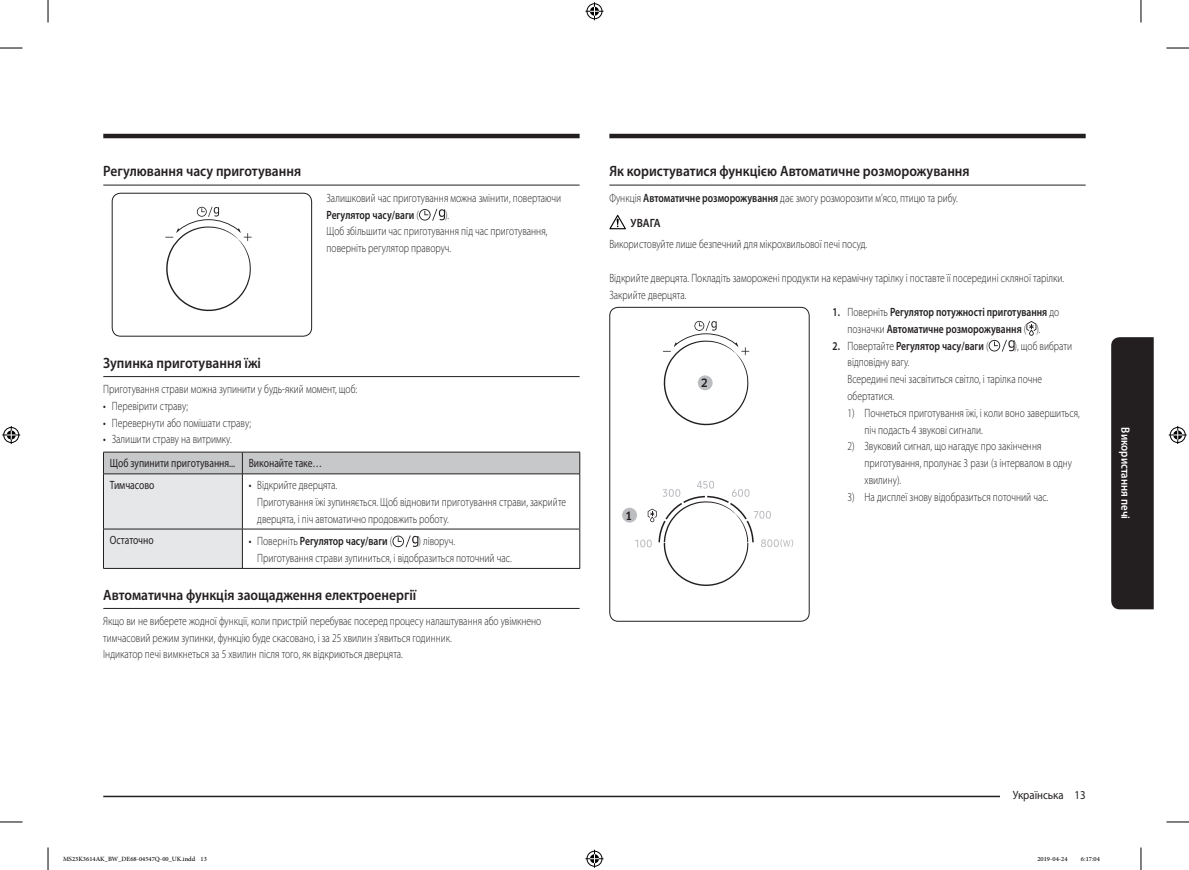
<style>
.page{position:relative;width:1189px;height:870px;background:#fff}
.page>*{position:absolute;margin:0;border:0;box-sizing:border-box;transform-origin:0 0}
.t1{font:600 15px "Myriad Pro";color:#231f20;scale:.9 1}
.P_Underlist{font:300 12px/16.8px "Myriad Pro";color:#231f20;scale:.8 1}
.XX_OL_LI__1{font:300 12px/16.8px "Myriad Pro";color:#231f20;scale:.8 1}
.DL_DT_Caution{font:600 12px/16.8px "Myriad Pro";color:#231f20;text-align:center;scale:.8 1}
.P_Split{font:300 12px "Myriad Pro";color:#231f20;scale:.8 1}
.t2{font:12px "Myriad Pro";color:#231f20;scale:.8 1}
.P_Underlist_01{font:300 12px/16.8px "Myriad Pro";color:#231f20;scale:.8 1}
.t3{font:600 12px "Myriad Pro";color:#fff;scale:.9 1}
.t4{font:12px "Myriad Pro";color:#231f20;scale:.9 1}
.DL_DT_Caution-2{font:600 12px "Myriad Pro";color:#231f20;scale:.9 1}
.t5{font:500 11.25px "Samsung Clan Pro";color:#231f20}
.t6{font:9px "Adobe Arabic";color:#000}
.s1{font-weight:600}
.s2{font-weight:400}
.s3{font-weight:300}
</style>
<div class="page">
<hr style="left:103px;top:796px;width:936px;height:1px;background:#231f20">
<div style="left:1000px;top:786px;width:85px;height:15px;background:#fff"></div>
<div style="left:1111px;top:337px;width:43px;height:272px;background:#231f20"></div>
<hr style="left:103px;top:134px;width:477px;height:4px;background:#231f20">
<hr style="left:609px;top:134px;width:476px;height:4px;background:#231f20">
<hr style="left:103px;top:185px;width:477px;height:1px;background:#231f20">
<hr style="left:103px;top:376px;width:477px;height:1px;background:#231f20">
<hr style="left:103px;top:608px;width:477px;height:1px;background:#231f20">
<svg style="left:112px;top:193px;width:200px;height:143px"></svg>
<div style="left:112px;top:193px;width:200px;height:144px;border:1px solid #231f20;border-radius:9px"></div>
<svg style="left:419px;top:209px;width:26px;height:12px"></svg>
<hr style="left:103px;top:568px;width:139px;height:1px;background:#231f20">
<hr style="left:242px;top:568px;width:338px;height:1px;background:#231f20">
<svg style="left:103px;top:452px;width:477px;height:116px"></svg>
<hr style="left:609px;top:185px;width:476px;height:1px;background:#231f20">
<svg style="left:609px;top:215px;width:17px;height:14px"></svg>
<svg style="left:635px;top:481px;width:158px;height:105px"></svg>
<svg style="left:663px;top:321px;width:86px;height:105px"></svg>
<div style="left:609px;top:307px;width:200px;height:315px;border:1px solid #231f20;border-radius:9px"></div>
<div style="left:622px;top:508px;width:15px;height:15px;background:#bcbdc0;border-radius:50%"></div>
<div style="left:698px;top:375px;width:15px;height:15px;background:#bcbdc0;border-radius:50%"></div>
<svg style="left:1026px;top:321px;width:10px;height:15px"></svg>
<svg style="left:988px;top:340px;width:26px;height:12px"></svg>
<svg style="left:0;top:48px;width:22px;height:1px"></svg>
<svg style="left:1166px;top:48px;width:23px;height:1px"></svg>
<svg style="left:0;top:822px;width:22px;height:1px"></svg>
<svg style="left:1166px;top:822px;width:23px;height:1px"></svg>
<svg style="left:48px;top:0;width:1px;height:22px"></svg>
<svg style="left:48px;top:847px;width:1px;height:23px"></svg>
<svg style="left:1141px;top:0;width:1px;height:22px"></svg>
<svg style="left:1141px;top:847px;width:1px;height:23px"></svg>
<svg style="left:585px;top:2px;width:18px;height:18px"></svg>
<svg style="left:585px;top:850px;width:18px;height:18px"></svg>
<svg style="left:2px;top:426px;width:18px;height:18px"></svg>
<svg style="left:1169px;top:426px;width:18px;height:18px"></svg>
<h2 class="t1" style="left:103px;top:162px;width:221px">Регулювання часу приготування</h2>
<p class="P_Underlist" style="left:327px;top:190px;width:295px">Залишковий час приготування можна змінити, повертаючи<br><span class="s1">Регулятор часу/ваги</span> (</p>
<p class="P_Underlist" style="left:445px;top:206px;width:7px">).</p>
<p class="P_Underlist" style="left:327px;top:223px;width:278px">Щоб збільшити час приготування під час приготування, поверніть регулятор праворуч.</p>
<h2 class="t1" style="left:103px;top:353px;width:177px">Зупинка приготування їжі</h2>
<p class="P_Underlist" style="left:103px;top:381px;width:319px">Приготування страви можна зупинити у будь-який момент, щоб:</p>
<p class="P_Underlist" style="left:103px;top:398px;width:107px"><span class="s2">•</span> Перевірити страву;</p>
<p class="P_Underlist" style="left:103px;top:414px;width:186px"><span class="s2">•</span> Перевернути або помішати страву;</p>
<p class="P_Underlist" style="left:103px;top:431px;width:162px"><span class="s2">•</span> Залишити страву на витримку.</p>
<p class="t2" style="left:110px;top:456px;width:158px">Щоб зупинити приготування...</p>
<p class="t2" style="left:249px;top:456px;width:93px">Виконайте таке…</p>
<p class="t2" style="left:110px;top:478px;width:57px">Тимчасово</p>
<p class="P_Underlist" style="left:249px;top:477px;width:112px"><span class="s2">•</span> Відкрийте дверцята.</p>
<p class="P_Underlist" style="left:257px;top:494px;width:387px">Приготування їжі зупиняється. Щоб відновити приготування страви, закрийте дверцята, і піч автоматично продовжить роботу.</p>
<p class="t2" style="left:110px;top:533px;width:56px">Остаточно</p>
<p class="DL_DT_Caution" style="left:249px;top:532px;width:181px"><span class="s2">•</span> <span class="s3">Поверніть</span> Регулятор часу/ваги <span class="s3">(</span></p>
<p class="P_Underlist" style="left:418px;top:533px;width:47px">) ліворуч.</p>
<p class="P_Underlist" style="left:257px;top:550px;width:320px">Приготування страви зупиниться, і відобразиться поточний час.</p>
<h2 class="t1" style="left:103px;top:585px;width:349px">Автоматична функція заощадження електроенергії</h2>
<p class="P_Underlist" style="left:103px;top:613px;width:549px">Якщо ви не виберете жодної функції, коли пристрій перебуває посеред процесу налаштування або увімкнено тимчасовий режим зупинки, функцію буде скасовано, і за 25 хвилин з’явиться годинник.</p>
<p class="P_Underlist" style="left:103px;top:646px;width:376px">Індикатор печі вимкнеться за 5 хвилин після того, як відкриються дверцята.</p>
<h2 class="t1" style="left:609px;top:162px;width:402px">Як користуватися функцією Автоматичне розморожування</h2>
<p class="P_Underlist" style="left:609px;top:189px;width:437px">Функція <span class="s1">Автоматичне розморожування</span> дає змогу розморозити м’ясо, птицю та рибу.</p>
<p class="DL_DT_Caution-2" style="left:631px;top:215px;width:35px">УВАГА</p>
<p class="P_Underlist" style="left:609px;top:236px;width:324px">Використовуйте лише безпечний для мікрохвильової печі посуд.</p>
<p class="P_Split" style="left:609px;top:271px;width:570px">Відкрийте дверцята. Покладіть заморожені продукти на керамічну тарілку і поставте її посередині скляної тарілки.</p>
<p class="P_Underlist" style="left:609px;top:287px;width:98px">Закрийте дверцята.</p>
<p class="t5" style="left:625px;top:509px;width:9px">1</p>
<p class="t5" style="left:701px;top:377px;width:9px">2</p>
<p class="DL_DT_Caution" style="left:832px;top:303px;width:285px">1. <span class="s3">Поверніть</span> Регулятор потужності приготування <span class="s3">до позначки</span> Автоматичне розморожування <span class="s3">( ).</span></p>
<p class="DL_DT_Caution" style="left:832px;top:337px;width:196px">2. <span class="s3">Повертайте</span> Регулятор часу/ваги <span class="s3">(</span></p>
<p class="P_Underlist" style="left:1014px;top:337px;width:74px">), щоб вибрати</p>
<p class="P_Underlist" style="left:847px;top:354px;width:79px">відповідну вагу.</p>
<p class="P_Underlist_01" style="left:847px;top:371px;width:245px">Всередині печі засвітиться світло, і тарілка почне обертатися.</p>
<p class="XX_OL_LI__1" style="left:864px;top:405px;width:271px;text-indent:-17px">1) Почнеться приготування їжі, і коли воно завершиться, піч подасть 4 звукові сигнали.</p>
<p class="XX_OL_LI__1" style="left:864px;top:438px;width:261px;text-indent:-17px">2) Звуковий сигнал, що нагадує про закінчення приготування, пролунає 3 рази (з інтервалом в одну хвилину).</p>
<p class="XX_OL_LI__1" style="left:847px;top:489px;width:253px">3) На дисплеї знову відобразиться поточний час.</p>
<p class="t3" style="left:1133px;top:427px;width:104px;rotate:90deg">Використання печі</p>
<p class="t4" style="left:1013px;top:788px;width:82px">Українська 13</p>
<p class="t6" style="left:63px;top:853px;width:145px">MS23K3614AK_BW_DE68-04547Q-00_UK.indd 13</p>
<p class="t6" style="left:1037px;top:853px;width:32px">2019-04-24</p>
<p class="t6" style="left:1081px;top:853px;width:20px">6:17:04</p>
</div>
